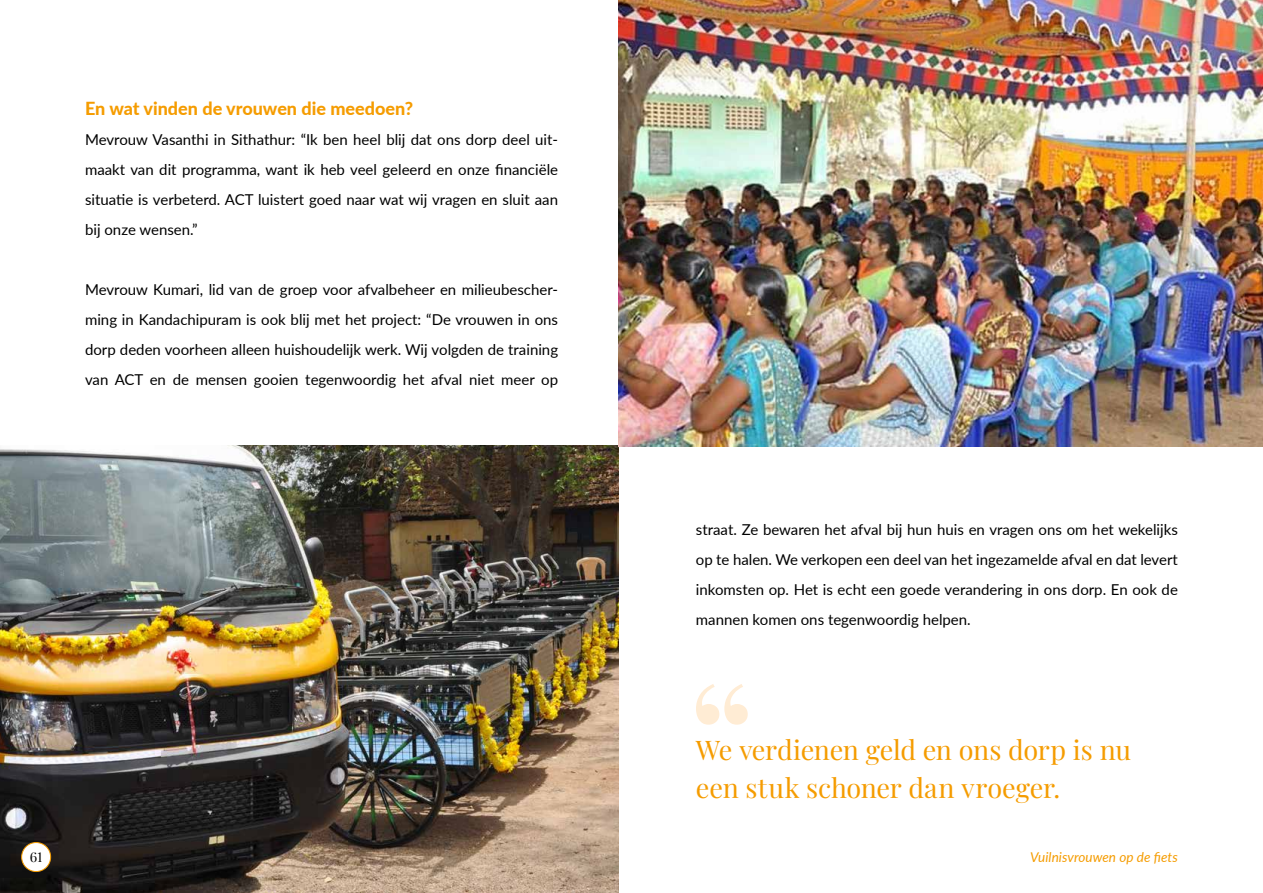
<style>
.page{position:relative;width:1263px;height:893px;background:#fff}
.page>*{position:absolute;margin:0;border:0;box-sizing:border-box;transform-origin:0 0}
.t1{font:27px/37.5px "Playfair Display";letter-spacing:-.015em;color:#f59c00}
.t2{font:900 18px "Lato";color:#f59c00}
.t3{font:15px/30px "Lato";color:#000;text-align:justify}
.t4{font:italic 13.5px "Lato";letter-spacing:.005em;color:#f59c00}
.t5{font:13.5px "Playfair Display";color:#000}
</style>
<div class="page">
<img style="left:0;top:445px;width:619px;height:448px">
<img style="left:619px;top:0;width:644px;height:446px">
<svg style="left:696px;top:684px;width:52px;height:41px"></svg>
<div style="left:22px;top:842px;width:29px;height:29px;background:#fff;border-radius:50%"></div>
<div style="left:21px;top:842px;width:30px;height:30px;border:1px solid #f59c00;border-radius:50%"></div>
<p class="t2" style="left:85px;top:95px;width:330px">En wat vinden de vrouwen die meedoen?</p>
<p class="t3" style="left:85px;top:124px;width:475px">Mevrouw Vasanthi in Sithathur: “Ik ben heel blij dat ons dorp deel uit&shy;maakt van dit programma, want ik heb veel geleerd en onze financiële situatie is verbeterd. ACT luistert goed naar wat wij vragen en sluit aan bij onze wensen.”</p>
<p class="t3" style="left:85px;top:274px;width:475px">Mevrouw Kumari, lid van de groep voor afvalbeheer en milieubescher&shy;ming in Kandachipuram is ook blij met het project: “De vrouwen in ons dorp deden voorheen alleen huishoudelijk werk. Wij volgden de training van ACT en de mensen gooien tegenwoordig het afval niet meer op</p>
<p class="t3" style="left:696px;top:514px;width:483px">straat. Ze bewaren het afval bij hun huis en vragen ons om het wekelijks op te halen. We verkopen een deel van het ingezamelde afval en dat levert inkomsten op. Het is echt een goede verandering in ons dorp. En ook de mannen komen ons tegenwoordig helpen.</p>
<h1 class="t1" style="left:696px;top:729px;width:436px">We verdienen geld en ons dorp is nu een stuk schoner dan vroeger.</h1>
<p class="t5" style="left:30px;top:846px;width:14px">61</p>
<p class="t4" style="left:1030px;top:847px;width:149px">Vuilnisvrouwen op de fiets</p>
</div>
